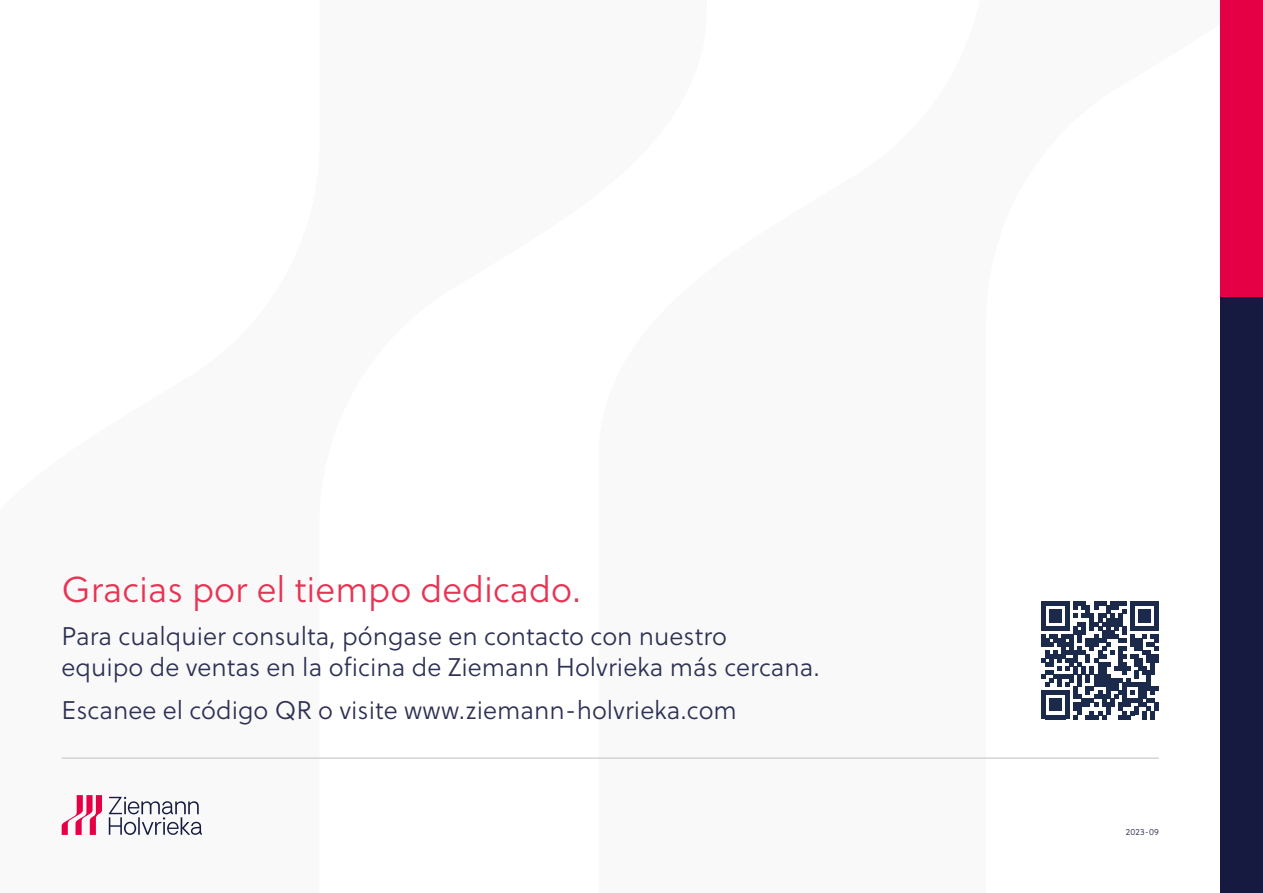
<style>
.page{position:relative;width:1263px;height:893px;background:#fff}
.page>*{position:absolute;margin:0;border:0;box-sizing:border-box;transform-origin:0 0}
.t1{font:36px "Soleil Lt";color:#e73454}
.t2{font:25.5px/30.6px "Soleil Lt";color:#2d3153}
.t3{font:9px "Soleil Lt";letter-spacing:.01em;color:#2d3153}
</style>
<div class="page">
<svg style="left:109px;top:797px;width:93px;height:38px"></svg>
<svg style="left:62px;top:795px;width:40px;height:40px"></svg>
<div style="left:1220px;top:0;width:43px;height:298px;background:#e50046"></div>
<div style="left:1220px;top:298px;width:43px;height:595px;background:#161a40"></div>
<hr style="left:62px;top:757px;width:1097px;height:2px;background:#c6c6c6">
<svg style="left:1041px;top:602px;width:118px;height:117px"></svg>
<div style="left:1154px;top:703px;width:5px;height:8px;background:#1b294a"></div>
<h1 class="t1" style="left:62px;top:564px;width:521px">Gracias por el tiempo dedicado.</h1>
<p class="t2" style="left:62px;top:621px;width:760px">Para cualquier consulta, póngase en contacto con nuestro<br>equipo de ventas en la oficina de Ziemann Holvrieka más cercana.</p>
<p class="t2" style="left:62px;top:695px;width:677px">Escanee el código QR o visite www.ziemann-holvrieka.com</p>
<p class="t3" style="left:1126px;top:825px;width:34px">2023-09</p>
</div>
